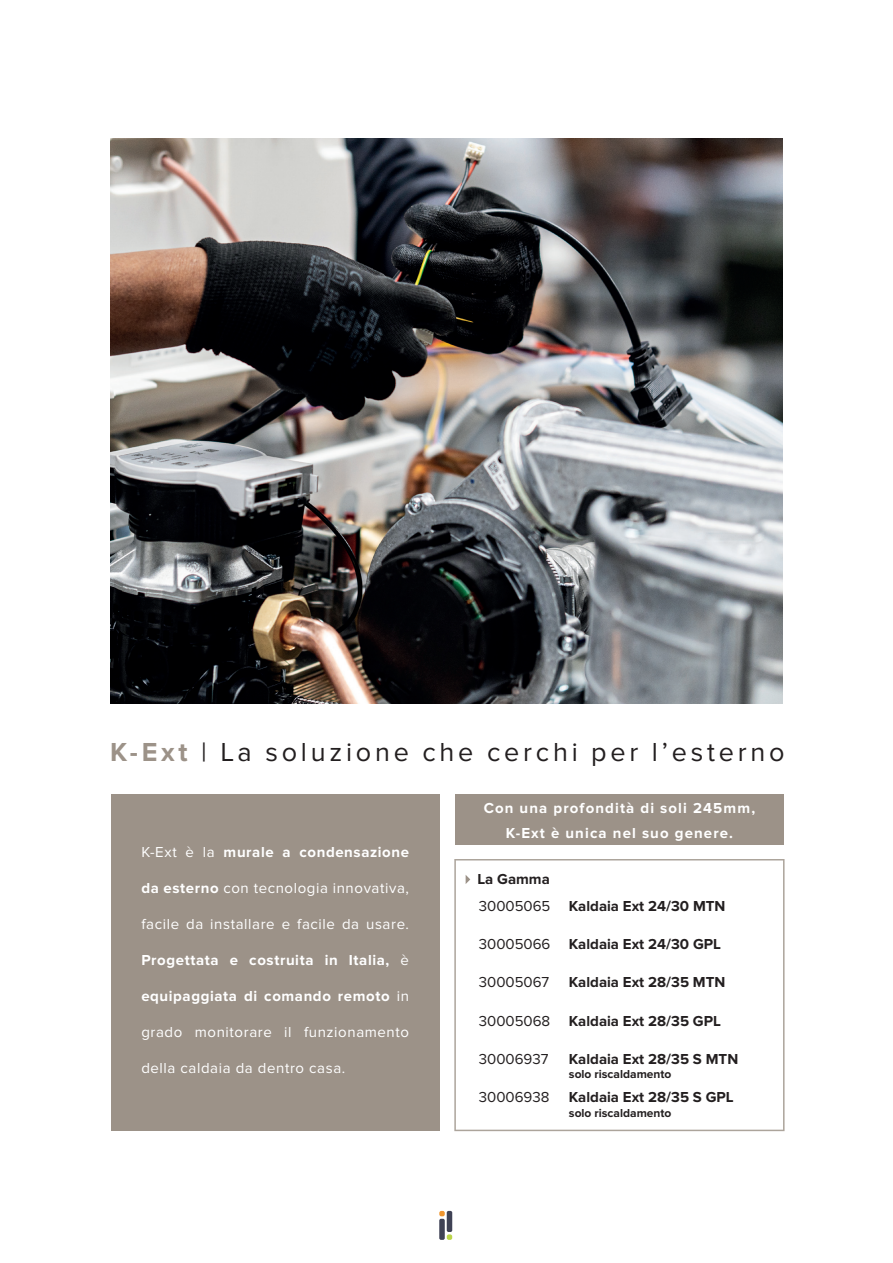
<style>
.page{position:relative;width:893px;height:1263px;background:#fff}
.page>*{position:absolute;margin:0;border:0;box-sizing:border-box;transform-origin:0 0}
.t1{font:27px "Proxima Nova";letter-spacing:.14em;color:#231f20}
.t2{font:700 15px "Proxima Nova";color:#231f20}
.t3{font:15px "Proxima Nova";letter-spacing:.04em;color:#fff}
.t4{font:700 15px "Proxima Nova";letter-spacing:.04em;color:#fff}
.t5{font:700 15px/25.5px "Proxima Nova";letter-spacing:.075em;color:#fff;text-align:center}
.t6{font:15px "Proxima Nova";color:#231f20}
.t7{font:700 12px "Proxima Nova";color:#231f20}
.s1{font-weight:700;color:#9c9288}
.s2{font-weight:400}
.s3{font-weight:700}
</style>
<div class="page">
<svg style="left:439px;top:1211px;width:6px;height:5px"></svg>
<div style="left:439px;top:1219px;width:6px;height:21px;background:#3f4255;border-radius:2px"></div>
<svg style="left:447px;top:1234px;width:5px;height:6px"></svg>
<div style="left:447px;top:1211px;width:5px;height:21px;background:#3f4255;border-radius:2px"></div>
<div style="left:455px;top:794px;width:329px;height:51px;background:#9c9288"></div>
<div style="left:111px;top:794px;width:328px;height:337px;background:#9c9288"></div>
<img style="left:110px;top:139px;width:672px;height:565px">
<svg style="left:454px;top:859px;width:330px;height:272px"></svg>
<svg style="left:466px;top:875px;width:4px;height:9px"></svg>
<h1 class="t1" style="left:110px;top:736px;width:676px"><span class="s1">K-Ext</span> | La soluzione che cerchi per l’esterno</h1>
<p class="t4" style="left:141px;top:843px;width:269px"><span class="s2">K-Ext è la</span> murale a condensazione</p>
<p class="t3" style="left:141px;top:879px;width:269px"><span class="s3">da esterno</span> con tecnologia innovativa,</p>
<p class="t3" style="left:141px;top:915px;width:269px">facile da installare e facile da usare.</p>
<p class="t4" style="left:141px;top:951px;width:269px">Progettata e costruita in Italia, <span class="s2">è</span></p>
<p class="t4" style="left:141px;top:987px;width:269px">equipaggiata di comando remoto <span class="s2">in</span></p>
<p class="t3" style="left:141px;top:1023px;width:269px">grado monitorare il funzionamento</p>
<p class="t3" style="left:141px;top:1059px;width:205px">della caldaia da dentro casa.</p>
<p class="t5" style="left:484px;top:795px;width:273px">Con una profondità di soli 245mm,<br>K-Ext è unica nel suo genere.</p>
<p class="t2" style="left:477px;top:870px;width:74px">La Gamma</p>
<p class="t2" style="left:479px;top:897px;width:248px"><span class="s2">30005065</span> Kaldaia Ext 24/30 MTN</p>
<p class="t2" style="left:479px;top:935px;width:244px"><span class="s2">30005066</span> Kaldaia Ext 24/30 GPL</p>
<p class="t6" style="left:479px;top:974px;width:72px">30005067</p>
<p class="t2" style="left:569px;top:974px;width:158px">Kaldaia Ext 28/35 MTN</p>
<p class="t2" style="left:479px;top:1012px;width:244px"><span class="s2">30005068</span> Kaldaia Ext 28/35 GPL</p>
<p class="t6" style="left:479px;top:1050px;width:71px">30006937</p>
<p class="t2" style="left:569px;top:1050px;width:171px">Kaldaia Ext 28/35 S MTN</p>
<p class="t7" style="left:569px;top:1067px;width:104px">solo riscaldamento</p>
<p class="t6" style="left:479px;top:1088px;width:72px">30006938</p>
<p class="t2" style="left:569px;top:1088px;width:166px">Kaldaia Ext 28/35 S GPL</p>
<p class="t7" style="left:569px;top:1105px;width:104px">solo riscaldamento</p>
</div>
